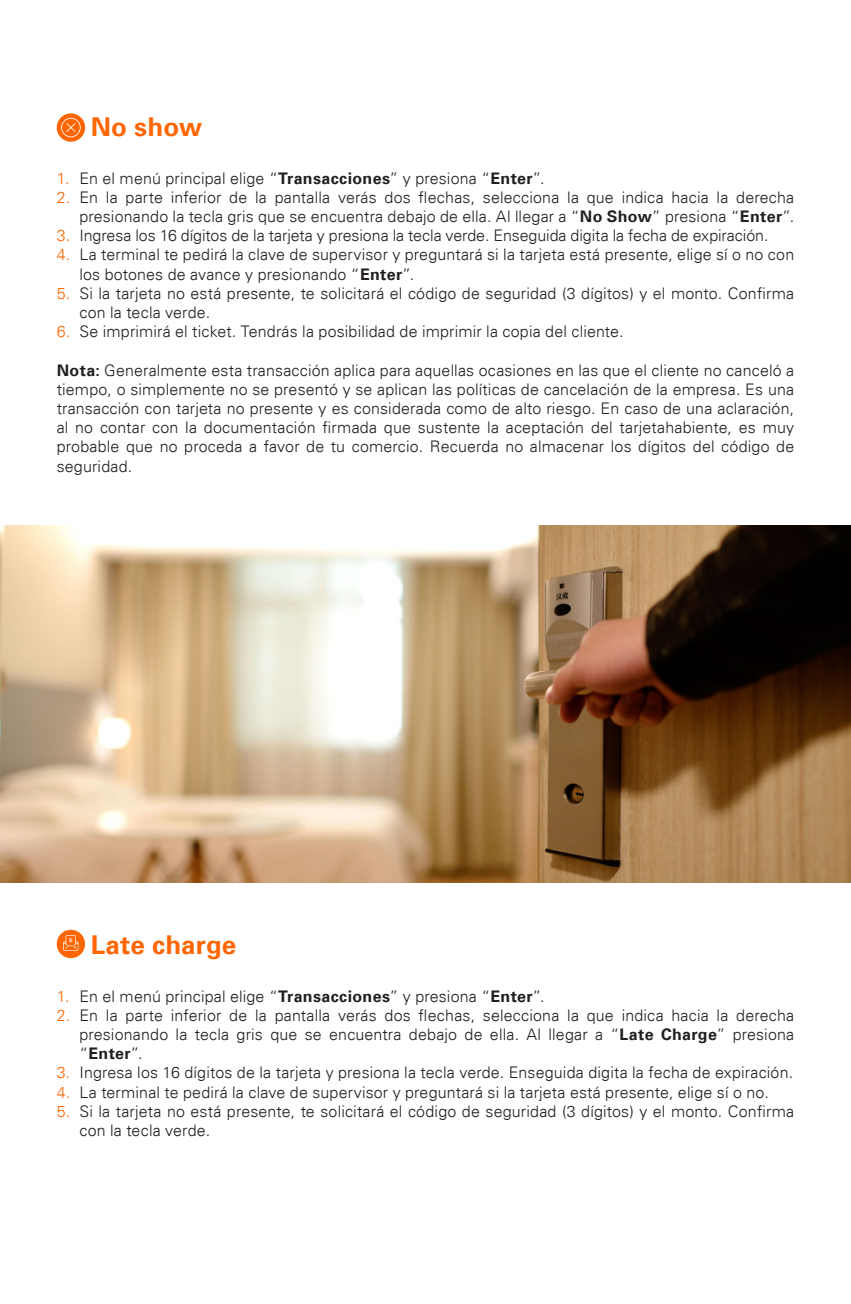
<style>
.page{position:relative;width:851px;height:1304px;background:#fff}
.page>*{position:absolute;margin:0;border:0;box-sizing:border-box;transform-origin:0 0}
.t1{font:700 26px "Univers For Fiserv 65";letter-spacing:.005em;color:#f60}
.t2{font:300 16px/19.2px "Univers For Fiserv 45";letter-spacing:.01em;color:#231f20}
.t3{font:700 16px "Univers For Fiserv 65";letter-spacing:.025em;color:#231f20}
.s1{color:#f60}
.s2{font-family:"Univers For Fiserv 65";font-weight:700}
.s3{font-family:"Univers For Fiserv 45";font-weight:300}
</style>
<div class="page">
<img style="left:0;top:525px;width:850px;height:357px">
<svg style="left:57px;top:113px;width:28px;height:29px"></svg>
<svg style="left:61px;top:118px;width:20px;height:19px"></svg>
<div style="left:57px;top:930px;width:28px;height:28px;background:#f60;border-radius:50%"></div>
<svg style="left:63px;top:935px;width:15px;height:16px"></svg>
<h1 class="t1" style="left:91px;top:112px;width:113px">No show</h1>
<p class="t2" style="left:57px;top:168px;width:489px"><span class="s1">1.</span> En el menú principal elige “<span class="s2">Transacciones</span>” y presiona “<span class="s2">Enter</span>”.</p>
<p class="t2" style="left:57px;top:188px;width:739px;text-align:right"><span class="s1">2.</span> En la parte inferior de la pantalla verás dos flechas, selecciona la que indica hacia la derecha presionando la tecla gris que se encuentra debajo de ella. Al llegar a “<span class="s2">No Show</span>” presiona “<span class="s2">Enter</span>”.</p>
<p class="t2" style="left:57px;top:226px;width:713px"><span class="s1">3.</span> Ingresa los 16 dígitos de la tarjeta y presiona la tecla verde. Enseguida digita la fecha de expiración.</p>
<p class="t2" style="left:79px;top:245px;width:716px;text-indent:-23px"><span class="s1">4.</span> La terminal te pedirá la clave de supervisor y preguntará si la tarjeta está presente, elige sí o no con los botones de avance y presionando “<span class="s2">Enter</span>”.</p>
<p class="t2" style="left:79px;top:284px;width:716px;text-indent:-23px"><span class="s1">5.</span> Si la tarjeta no está presente, te solicitará el código de seguridad (3 dígitos) y el monto. Confirma con la tecla verde.</p>
<p class="t2" style="left:57px;top:322px;width:568px"><span class="s1">6.</span> Se imprimirá el ticket. Tendrás la posibilidad de imprimir la copia del cliente.</p>
<p class="t2" style="left:57px;top:360px;width:739px;text-align:justify"><span class="s2">Nota:</span> Generalmente esta transacción aplica para aquellas ocasiones en las que el cliente no canceló a tiempo, o simplemente no se presentó y se aplican las políticas de cancelación de la empresa. Es una transacción con tarjeta no presente y es considerada como de alto riesgo. En caso de una aclaración, al no contar con la documentación firmada que sustente la aceptación del tarjetahabiente, es muy probable que no proceda a favor de tu comercio. Recuerda no almacenar los dígitos del código de seguridad.</p>
<h1 class="t1" style="left:91px;top:930px;width:147px">Late charge</h1>
<p class="t2" style="left:57px;top:986px;width:489px"><span class="s1">1.</span> En el menú principal elige “<span class="s2">Transacciones</span>” y presiona “<span class="s2">Enter</span>”.</p>
<p class="t2" style="left:57px;top:1005px;width:739px;text-align:right"><span class="s1">2.</span> En la parte inferior de la pantalla verás dos flechas, selecciona la que indica hacia la derecha presionando la tecla gris que se encuentra debajo de ella. Al llegar a “<span class="s2">Late Charge</span>” presiona</p>
<p class="t3" style="left:79px;top:1044px;width:65px"><span class="s3">“</span>Enter<span class="s3">”.</span></p>
<p class="t2" style="left:57px;top:1063px;width:738px"><span class="s1">3.</span> Ingresa los 16 dígitos de la tarjeta y presiona la tecla verde. Enseguida digita la fecha de expiración.</p>
<p class="t2" style="left:57px;top:1082px;width:713px"><span class="s1">4.</span> La terminal te pedirá la clave de supervisor y preguntará si la tarjeta está presente, elige sí o no.</p>
<p class="t2" style="left:79px;top:1101px;width:716px;text-indent:-23px"><span class="s1">5.</span> Si la tarjeta no está presente, te solicitará el código de seguridad (3 dígitos) y el monto. Confirma con la tecla verde.</p>
</div>
